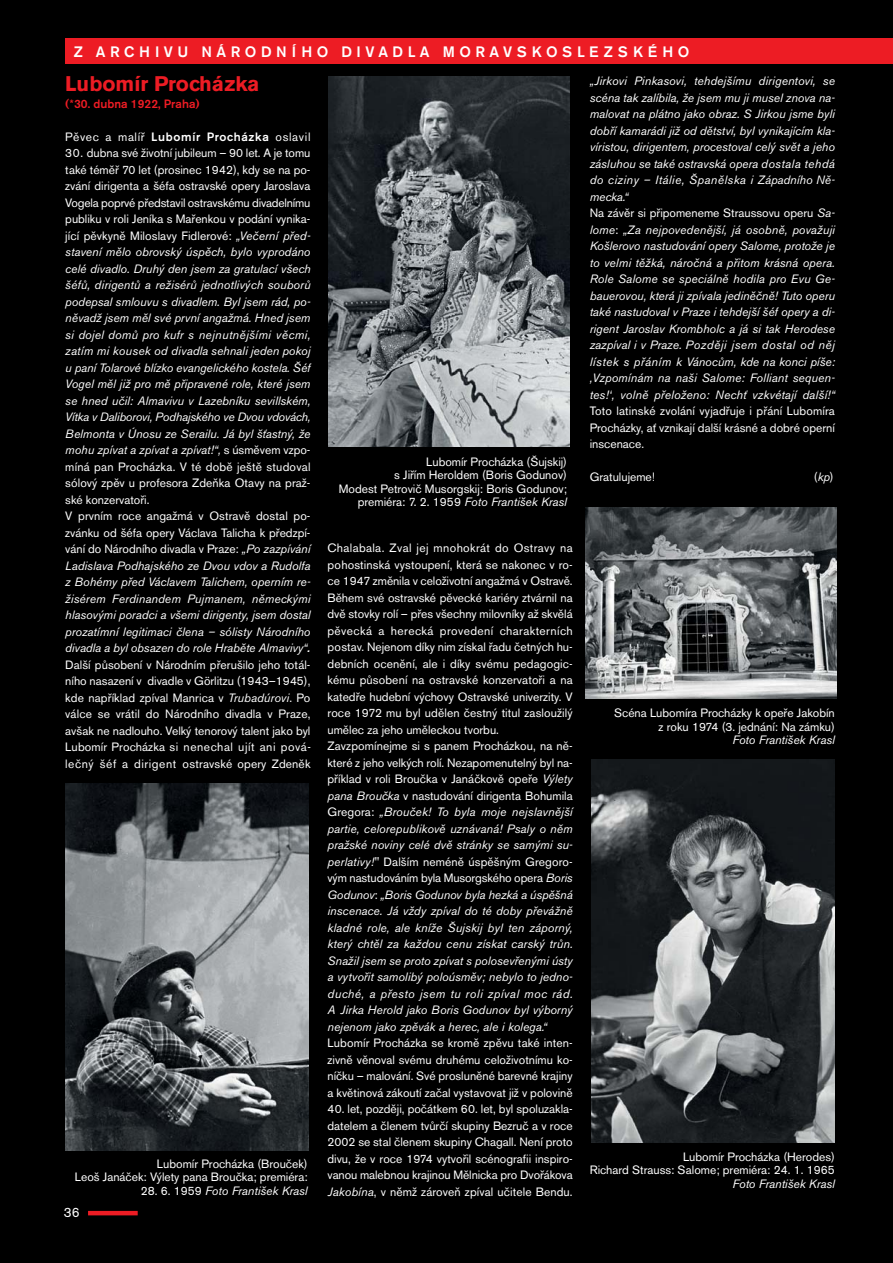
<style>
.page{position:relative;width:893px;height:1263px;background:#000}
.page>*{position:absolute;margin:0;border:0;box-sizing:border-box;transform-origin:0 0}
.t1{font:700 21px "Akzidenz Grotesk BECE";color:#ed1c24}
.t2{font:500 15px "Akzidenz Grotesk BECE";letter-spacing:.3em;color:#fff}
.t3{font:13.5px "Akzidenz Grotesk BECE";color:#fff}
.t4{font:italic 12px/16.5px "Akzidenz Grotesk BECE";color:#fff}
.t5{font:12px/16.5px "Akzidenz Grotesk BECE";color:#fff;text-align:right}
.t6{font:12px "Akzidenz Grotesk BECE";letter-spacing:.055em;color:#fff}
.t7{font:500 12px "Akzidenz Grotesk BECE";color:#ed1c24}
.s1{font-weight:500}
.s2{font-style:normal}
.s3{font-style:italic}
</style>
<div class="page">
<div style="left:65px;top:38px;width:828px;height:26px;background:#ed1c24"></div>
<img style="left:65px;top:784px;width:244px;height:366px">
<img style="left:592px;top:759px;width:243px;height:383px">
<img style="left:329px;top:77px;width:240px;height:369px">
<img style="left:586px;top:507px;width:250px;height:191px">
<hr style="left:88px;top:1211px;width:50px;height:4px;background:#ed1c24">
<p class="t2" style="left:74px;top:46px;width:617px">Z ARCHIVU NÁRODNÍHO DIVADLA MORAVSKOSLEZSKÉHO</p>
<h1 class="t1" style="left:65px;top:77px;width:196px">Lubomír Procházka</h1>
<p class="t7" style="left:65px;top:99px;width:136px">(*30. dubna 1922, Praha)</p>
<p class="t6" style="left:65px;top:132px;width:247px">Pěvec a malíř <span class="s1">Lubomír Procházka</span> oslavil</p>
<p class="t4" style="left:65px;top:146px;width:247px"><span class="s2">30. dubna své životní jubileum – 90 let. A je tomu také téměř 70 let (prosinec 1942), kdy se na po&shy;zvání dirigenta a šéfa ostravské opery Jaroslava Vogela poprvé představil ostravskému divadelnímu publiku v roli Jeníka s Mařenkou v podání vynika&shy;jící pěvkyně Miloslavy Fidlerové:</span> „Večerní před&shy;stavení mělo obrovský úspěch, bylo vyprodáno celé divadlo. Druhý den jsem za gratulací všech šéfů, dirigentů a režisérů jednotlivých souborů podepsal smlouvu s divadlem. Byl jsem rád, po&shy;něvadž jsem měl své první angažmá. Hned jsem si dojel domů pro kufr s nejnutnějšími věcmi, zatím mi kousek od divadla sehnali jeden pokoj u paní Tolarové blízko evangelického kostela. Šéf Vogel měl již pro mě připravené role, které jsem se hned učil: Almavivu v Lazebníku sevillském, Vítka v Daliborovi, Podhajského ve Dvou vdovách, Belmonta v Únosu ze Serailu. Já byl šťastný, že mohu zpívat a zpívat a zpívat!“, <span class="s2">s úsměvem vzpo&shy;míná pan Procházka. V té době ještě studoval sólový zpěv u profesora Zdeňka Otavy na praž&shy;ské konzervatoři.<br>V prvním roce angažmá v Ostravě dostal po&shy;zvánku od šéfa opery Václava Talicha k předzpí&shy;vání do Národního divadla v Praze:</span> „Po zazpívání Ladislava Podhajského ze Dvou vdov a Rudolfa z Bohémy před Václavem Talichem, operním re&shy;žisérem Ferdinandem Pujmanem, německými hlasovými poradci a všemi dirigenty, jsem dostal prozatímní legitimaci člena – sólisty Národního divadla a byl obsazen do role Hraběte Almavivy“<span class="s1">.<br></span><span class="s2">Další působení v Národním přerušilo jeho totál&shy;ního nasazení v divadle v Görlitzu (1943–1945), kde například zpíval Manrica v</span> Trubadúrovi<span class="s2">. Po válce se vrátil do Národního divadla v Praze, avšak ne nadlouho. Velký tenorový talent jako byl Lubomír Procházka si nenechal ujít ani pová&shy;lečný šéf a dirigent ostravské opery Zdeněk</span></p>
<p class="t4" style="left:590px;top:74px;width:247px">„Jirkovi Pinkasovi, tehdejšímu dirigentovi, se scéna tak zalíbila, že jsem mu ji musel znova na&shy;malovat na plátno jako obraz. S Jirkou jsme byli dobří kamarádi již od dětství, byl vynikajícím kla&shy;víristou, dirigentem, procestoval celý svět a jeho zásluhou se také ostravská opera dostala tehdá do ciziny – Itálie, Španělska i Západního Ně&shy;mecka.“<br><span class="s2">Na závěr si připomeneme Straussovu operu</span> Sa&shy;lome<span class="s2">:</span> „Za nejpovedenější, já osobně, považuji Košlerovo nastudování opery Salome, protože je to velmi těžká, náročná a přitom krásná opera.<br>Role Salome se speciálně hodila pro Evu Ge&shy;bauerovou, která ji zpívala jediněčně! Tuto operu také nastudoval v Praze i tehdejší šéf opery a di&shy;rigent Jaroslav Krombholc a já si tak Herodese zazpíval i v Praze. Později jsem dostal od něj lístek s přáním k Vánocům, kde na konci píše: ,Vzpomínám na naši Salome: Folliant sequen&shy;tes!‘, volně přeloženo: Nechť vzkvétají další!“</p>
<p class="t5" style="left:590px;top:404px;width:247px;text-align:justify">Toto latinské zvolání vyjadřuje i přání Lubomíra Procházky, ať vznikají další krásné a dobré operní inscenace.</p>
<p class="t5" style="left:590px;top:470px;width:67px">Gratulujeme!</p>
<p class="t5" style="left:814px;top:470px;width:21px">(<span class="s3">kp</span>)</p>
<p class="t5" style="left:339px;top:456px;width:230px;line-height:13.5px">Lubomír Procházka (Šujskij)<br>s Jiřím Heroldem (Boris Godunov)<br>Modest Petrovič Musorgskij: Boris Godunov; premiéra: 7. 2. 1959 <span class="s3">Foto František Krasl</span></p>
<p class="t5" style="left:327px;top:541px;width:247px;text-align:left">Chalabala. Zval jej mnohokrát do Ostravy na pohostinská vystoupení, která se nakonec v ro&shy;ce 1947 změnila v celoživotní angažmá v Ostravě.<br>Během své ostravské pěvecké kariéry ztvárnil na dvě stovky rolí – přes všechny milovníky až skvělá pěvecká a herecká provedení charakterních postav. Nejenom díky nim získal řadu četných hu&shy;debních ocenění, ale i díky svému pedagogic&shy;kému působení na ostravské konzervatoři a na katedře hudební výchovy Ostravské univerzity. V roce 1972 mu byl udělen čestný titul zasloužilý umělec za jeho uměleckou tvorbu.<br>Zavzpomínejme si s panem Procházkou, na ně&shy;které z jeho velkých rolí. Nezapomenutelný byl na&shy;příklad v roli Broučka v Janáčkově opeře <span class="s3">Výlety pana Broučka</span> v nastudování dirigenta Bohumila Gregora: <span class="s3">„Brouček! To byla moje nejslavnější partie, celorepublikově uznávaná! Psaly o něm pražské noviny celé dvě stránky se samými su&shy;perlativy!"</span> Dalším neméně úspěšným Gregoro&shy;vým nastudováním byla Musorgského opera <span class="s3">Boris Godunov</span>: <span class="s3">„Boris Godunov byla hezká a úspěšná inscenace. Já vždy zpíval do té doby převážně kladné role, ale kníže Šujskij byl ten záporný, který chtěl za každou cenu získat carský trůn.<br>Snažil jsem se proto zpívat s polosevřenými ústy a vytvořit samolibý poloúsměv; nebylo to jedno&shy;duché, a přesto jsem tu roli zpíval moc rád.<br>A Jirka Herold jako Boris Godunov byl výborný nejenom jako zpěvák a herec, ale i kolega.“</span></p>
<p class="t5" style="left:327px;top:1036px;width:247px;text-align:justify">Lubomír Procházka se kromě zpěvu také inten&shy;zivně věnoval svému druhému celoživotnímu ko&shy;níčku – malování. Své prosluněné barevné krajiny a květinová zákoutí začal vystavovat již v polovině</p>
<p class="t5" style="left:327px;top:1102px;width:247px;text-align:justify">40. let, později, počátkem 60. let, byl spoluzakla&shy;datelem a členem tvůrčí skupiny Bezruč a v roce 2002 se stal členem skupiny Chagall. Není proto divu, že v roce 1974 vytvořil scénografii inspiro&shy;vanou malebnou krajinou Mělnicka pro Dvořákova <span class="s3">Jakobína</span>, v němž zároveň zpíval učitele Bendu.</p>
<p class="t5" style="left:614px;top:707px;width:222px;line-height:13.5px">Scéna Lubomíra Procházky k opeře Jakobín z roku 1974 (3. jednání: Na zámku)</p>
<p class="t4" style="left:732px;top:733px;width:104px">Foto František Krasl</p>
<p class="t5" style="left:590px;top:1151px;width:247px;line-height:13.5px">Lubomír Procházka (Herodes)<br>Richard Strauss: Salome; premiéra: 24. 1. 1965</p>
<p class="t4" style="left:732px;top:1177px;width:104px">Foto František Krasl</p>
<p class="t5" style="left:75px;top:1158px;width:234px;line-height:13.5px">Lubomír Procházka (Brouček)<br>Leoš Janáček: Výlety pana Broučka; premiéra:</p>
<p class="t4" style="left:141px;top:1183px;width:168px"><span class="s2">28. 6. 1959</span> Foto František Krasl</p>
<p class="t3" style="left:64px;top:1208px;width:18px">36</p>
</div>
